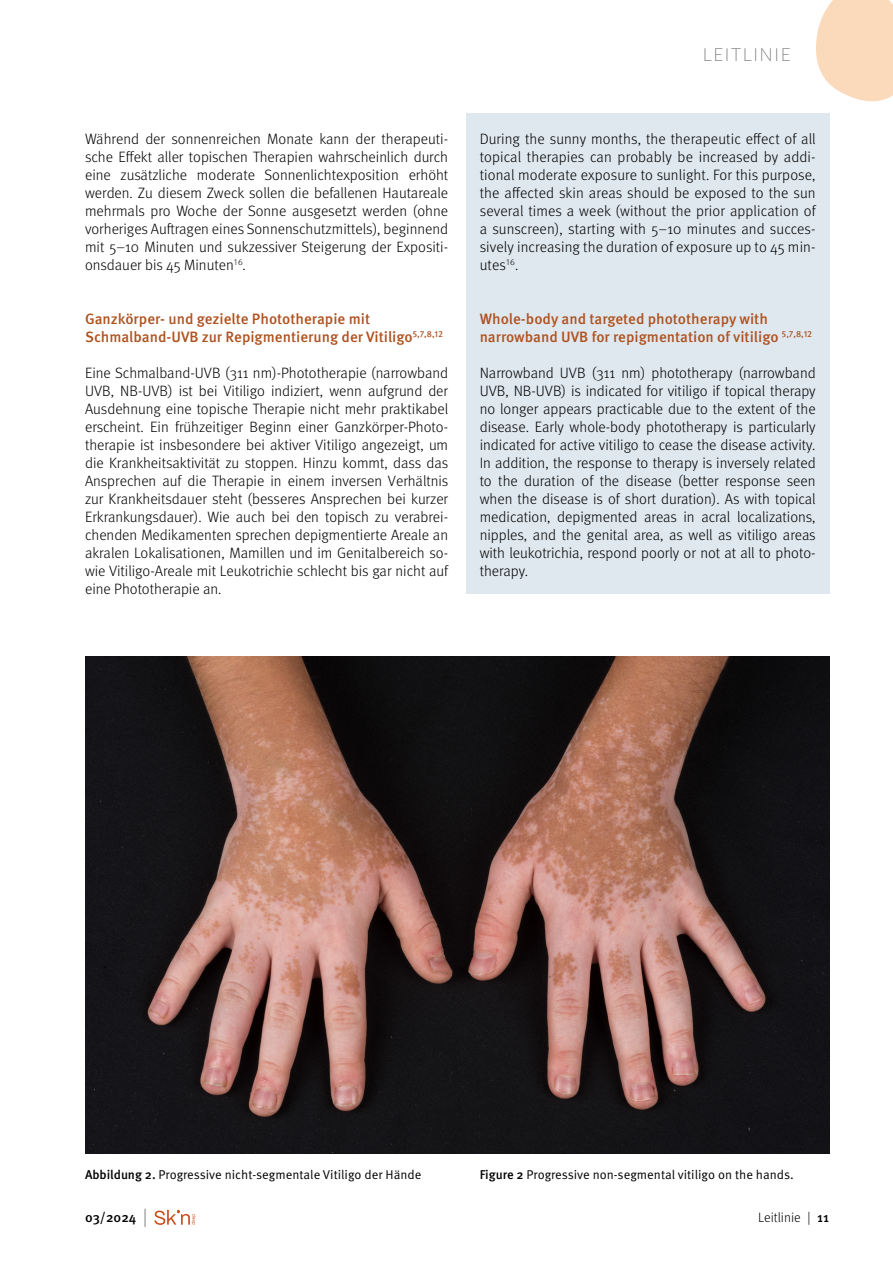
<style>
.page{position:relative;width:893px;height:1263px;background:#fff}
.page>*{position:absolute;margin:0;border:0;box-sizing:border-box;transform-origin:0 0}
.t1{font:300 expanded 18px "Ainslie Sans";color:#706f6f}
.Text{font:300 15px/18px "Meta Pro";color:#000;text-align:justify}
.Text_ENG{font:300 15px/18px "Meta Pro";color:#000;text-align:justify}
.Überschrift{font:500 15px/18px "Meta Pro";color:#af521f}
.t2{font:300 13.5px "Meta Pro";color:#000}
.t3{font:500 13.5px "Meta Pro";color:#000}
.Bildunterschrift{font:12.75px "Meta Pro Norm";color:#000}
.Bildunterschrift_ENG{font:12.75px "Meta Pro Norm";color:#000}
.s1{font-family:"Meta Pro";font-weight:500}
.s2{font-weight:300;font-size:18.9px;color:#706f6f}
.s3{font-weight:500}
</style>
<div class="page">
<svg style="left:816px;top:0;width:77px;height:102px"></svg>
<svg style="left:154px;top:1210px;width:42px;height:15px"></svg>
<div style="left:466px;top:114px;width:363px;height:480px;background:#dfe8ef"></div>
<img style="left:85px;top:657px;width:744px;height:496px">
<p class="Text" style="left:85px;top:129px;width:365px">Während der sonnenreichen Monate kann der therapeuti&shy;sche Effekt aller topischen Therapien wahrscheinlich durch eine zusätzliche moderate Sonnenlichtexposition erhöht werden. Zu diesem Zweck sollen die befallenen Hautareale mehrmals pro Woche der Sonne ausgesetzt werden (ohne vorheriges Auftragen eines Sonnenschutzmittels), beginnend mit 5–10 Minuten und sukzessiver Steigerung der Expositi&shy;onsdauer bis 45 Minuten<sup>16</sup>.</p>
<p class="Überschrift" style="left:85px;top:309px;width:359px">Ganzkörper- und gezielte Phototherapie mit<br>Schmalband-UVB zur Repigmentierung der Vitiligo<sup>5,7,8,12</sup></p>
<p class="Text" style="left:85px;top:363px;width:365px">Eine Schmalband-UVB (311 nm)-Phototherapie (narrowband UVB, NB-UVB) ist bei Vitiligo indiziert, wenn aufgrund der Ausdehnung eine topische Therapie nicht mehr praktikabel erscheint. Ein frühzeitiger Beginn einer Ganzkörper-Photo&shy;therapie ist insbesondere bei aktiver Vitiligo angezeigt, um die Krankheitsaktivität zu stoppen. Hinzu kommt, dass das Ansprechen auf die Therapie in einem inversen Verhältnis zur Krankheitsdauer steht (besseres Ansprechen bei kurzer Erkrankungsdauer). Wie auch bei den topisch zu verabrei&shy;chenden Medikamenten sprechen depigmentierte Areale an akralen Lokalisationen, Mamillen und im Genitalbereich so&shy;wie Vitiligo-Areale mit Leukotrichie schlecht bis gar nicht auf eine Phototherapie an.</p>
<p class="t1" style="left:702px;top:44px;width:21px">LEITLINIE</p>
<p class="Text_ENG" style="left:480px;top:129px;width:338px">During the sunny months, the therapeutic effect of all topical therapies can probably be increased by addi&shy;tional moderate exposure to sunlight. For this purpose, the affected skin areas should be exposed to the sun several times a week (without the prior application of a sunscreen), starting with 5–10 minutes and succes&shy;sively increasing the duration of exposure up to 45 min&shy;utes<sup>16</sup>.</p>
<p class="Überschrift" style="left:480px;top:309px;width:334px">Whole-body and targeted phototherapy with narrowband UVB for repigmentation of vitiligo <sup>5,7,8,12</sup></p>
<p class="Text_ENG" style="left:480px;top:363px;width:338px">Narrowband UVB (311 nm) phototherapy (narrowband UVB, NB-UVB) is indicated for vitiligo if topical therapy no longer appears practicable due to the extent of the disease. Early whole-body phototherapy is particularly indicated for active vitiligo to cease the disease activity.<br>In addition, the response to therapy is inversely related to the duration of the disease (better response seen when the disease is of short duration). As with topical medication, depigmented areas in acral localizations, nipples, and the genital area, as well as vitiligo areas with leukotrichia, respond poorly or not at all to photo&shy;therapy.</p>
<p class="Bildunterschrift" style="left:85px;top:1165px;width:338px"><span class="s1">Abbildung 2.</span> Progressive nicht-segmentale Vitiligo der Hände</p>
<p class="Bildunterschrift_ENG" style="left:480px;top:1165px;width:316px"><span class="s1">Figure 2</span> Progressive non-segmental vitiligo on the hands.</p>
<p class="t3" style="left:85px;top:1206px;width:64px">03/2024 <span class="s2">|</span></p>
<p class="t2" style="left:758px;top:1208px;width:72px">Leitlinie | <span class="s3">11</span></p>
</div>
